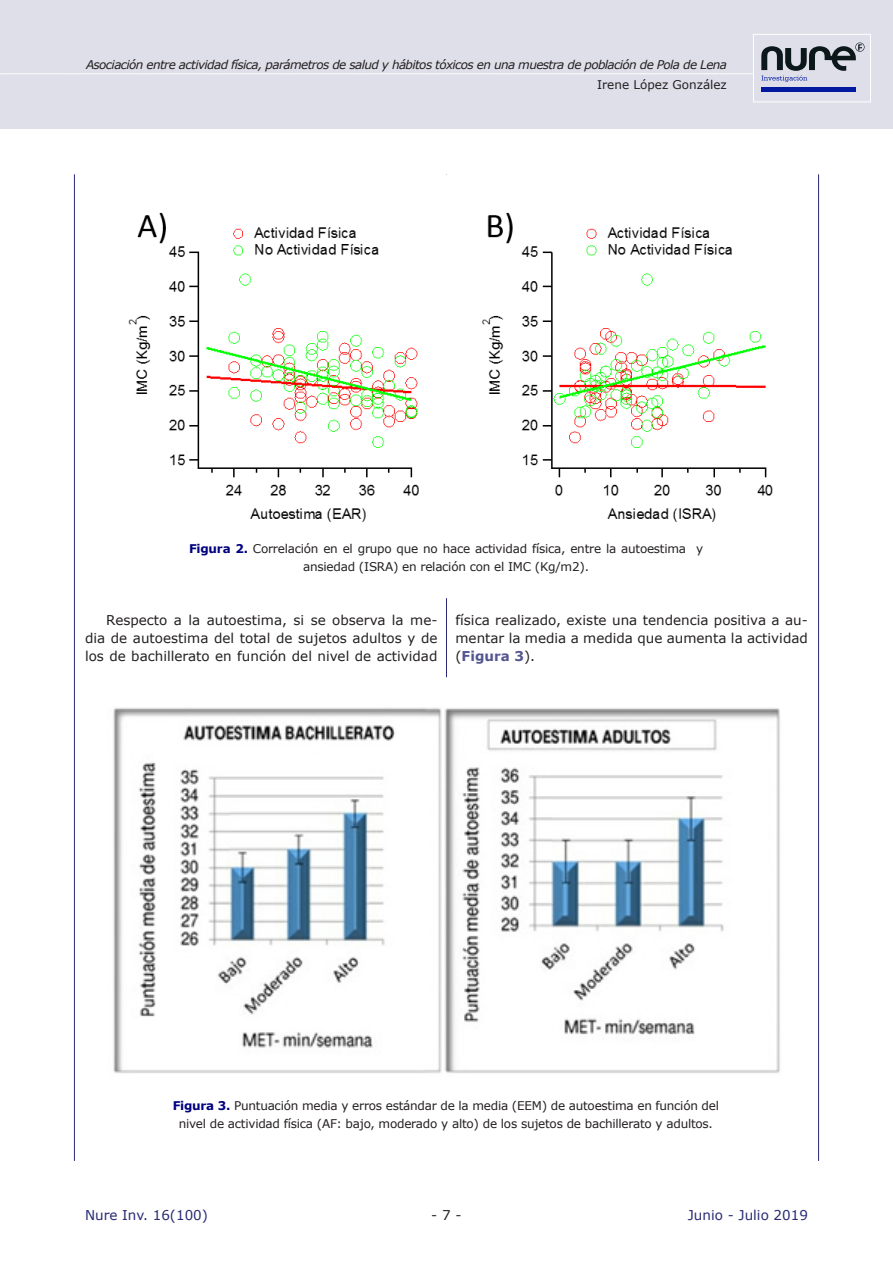
<style>
.page{position:relative;width:893px;height:1263px;background:#fff}
.page>*{position:absolute;margin:0;border:0;box-sizing:border-box;transform-origin:0 0}
.t1{font:18px "Myriad Pro";color:#fff}
.Texto{font:13.5px/18px "Verdana";color:#231f20;text-align:justify}
.t2{font:13.5px "Verdana";color:#282a73}
.Texto-2{font:12px/18px "Verdana";letter-spacing:-.02em;color:#231f20;text-align:center}
.t3{font:italic 12px "Verdana";letter-spacing:-.05em;color:#231f20}
.Texto-3{font:12px "Verdana";color:#231f20}
.s1{font-weight:700;color:#000080}
.s2{font-weight:700;color:#53558f}
</style>
<div class="page">
<div style="left:1px;top:0;width:892px;height:128px;background:#dfdfea"></div>
<hr style="left:0;top:0;width:1px;height:128px;background:#dfdfea">
<hr style="left:446px;top:174px;width:1px;height:987px;background:#282a73">
<hr style="left:74px;top:174px;width:1px;height:987px;background:#282a73">
<hr style="left:818px;top:174px;width:1px;height:987px;background:#282a73">
<div style="left:753px;top:34px;width:118px;height:68px;background:#dfdfea;border:1px solid #fff"></div>
<svg style="left:761px;top:43px;width:103px;height:39px"></svg>
<hr style="left:761px;top:87px;width:95px;height:4px;background:#00199f">
<div style="left:85px;top:174px;width:724px;height:424px;background:#fff"></div>
<img style="left:128px;top:212px;width:645px;height:310px">
<img style="left:113px;top:707px;width:667px;height:366px">
<p class="t3" style="left:86px;top:56px;width:642px">Asociación entre actividad física, parámetros de salud y hábitos tóxicos en una muestra de población de Pola de Lena</p>
<p class="Texto-3" style="left:597px;top:77px;width:131px">Irene López González</p>
<h1 class="t1" style="left:0;top:55px;width:838px">_____________________________________________________________________________________________</h1>
<p class="Texto-2" style="left:189px;top:540px;width:516px"><span class="s1">Figura 2.</span> Correlación en el grupo que no hace actividad física, entre la autoestima y ansiedad (ISRA) en relación con el IMC (Kg/m2).</p>
<p class="Texto" style="left:85px;top:611px;width:354px;text-indent:21px">Respecto a la autoestima, si se observa la me&shy;dia de autoestima del total de sujetos adultos y de los de bachillerato en función del nivel de actividad</p>
<p class="Texto" style="left:455px;top:611px;width:354px">física realizado, existe una tendencia positiva a au&shy;mentar la media a medida que aumenta la actividad (<span class="s2">Figura 3</span>).</p>
<p class="Texto-2" style="left:173px;top:1096px;width:548px"><span class="s1">Figura 3.</span> Puntuación media y erros estándar de la media (EEM) de autoestima en función del nivel de actividad física (AF: bajo, moderado y alto) de los sujetos de bachillerato y adultos.</p>
<p class="t2" style="left:85px;top:1206px;width:124px">Nure Inv. 16(100)</p>
<p class="Texto" style="left:431px;top:1206px;width:32px">- 7 -</p>
<p class="t2" style="left:688px;top:1206px;width:122px">Junio - Julio 2019</p>
</div>
